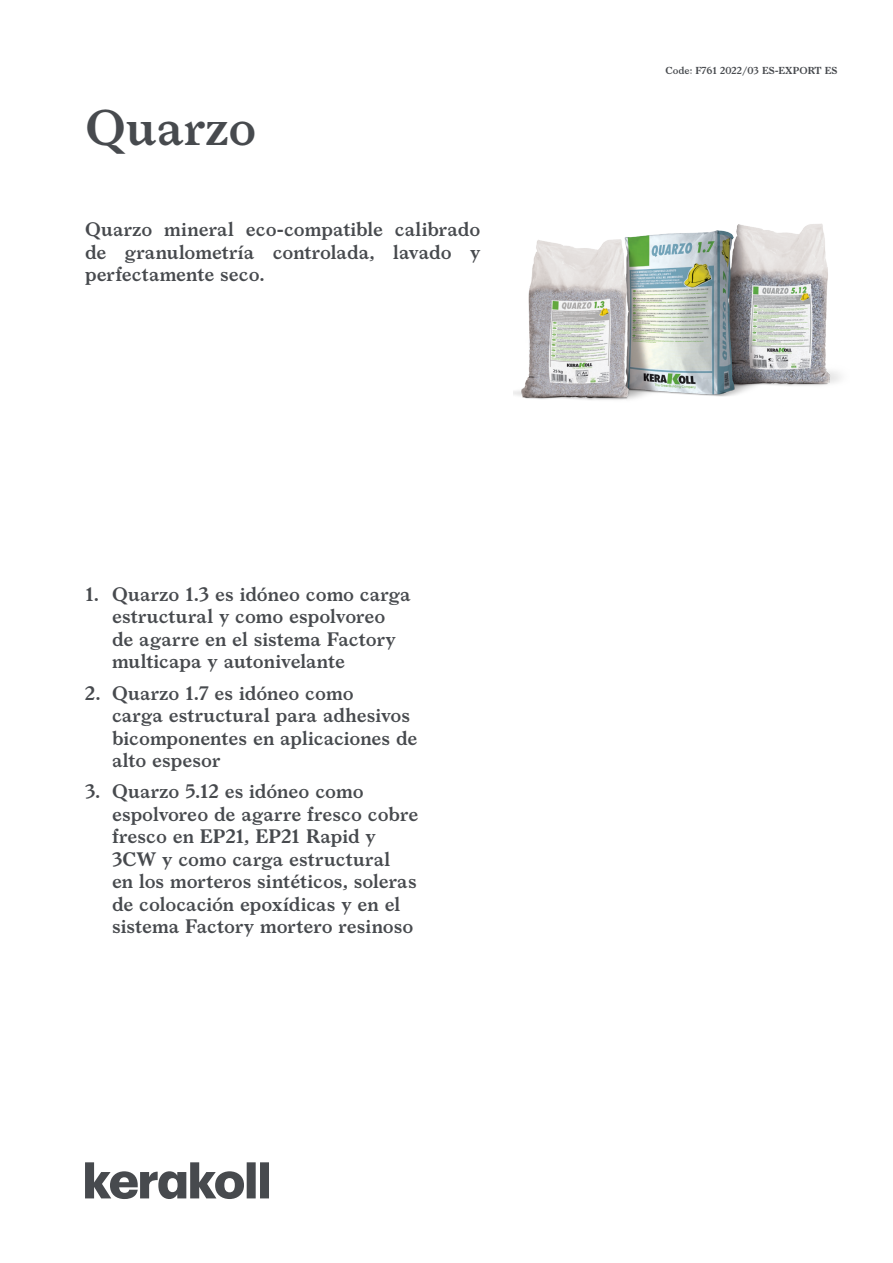
<style>
.page{position:relative;width:893px;height:1263px;background:#fff}
.page>*{position:absolute;margin:0;border:0;box-sizing:border-box;transform-origin:0 0}
.t1{font:600 48px "Larish Neue";letter-spacing:.005em;color:#474a4e}
.t2{font:600 18.75px/22.5px "Larish Neue";color:#474a4e}
.t3{font:600 9.75px "Larish Neue";color:#474a4e}
</style>
<div class="page">
<svg style="left:85px;top:1162px;width:184px;height:37px"></svg>
<img style="left:513px;top:223px;width:328px;height:177px">
<h1 class="t1" style="left:85px;top:91px;width:173px">Quarzo</h1>
<p class="t2" style="left:85px;top:217px;width:397px;text-align:justify">Quarzo mineral eco-compatible calibrado de granulometría controlada, lavado y perfectamente seco.</p>
<p class="t2" style="left:112px;top:581px;width:300px;text-indent:-27px">1. Quarzo 1.3 es idóneo como carga estructural y como espolvoreo de agarre en el sistema Factory multicapa y autonivelante</p>
<p class="t2" style="left:112px;top:680px;width:307px;text-indent:-27px">2. Quarzo 1.7 es idóneo como<br>carga estructural para adhesivos bicomponentes en aplicaciones de alto espesor</p>
<p class="t2" style="left:112px;top:778px;width:308px;text-indent:-27px">3. Quarzo 5.12 es idóneo como espolvoreo de agarre fresco cobre fresco en EP21, EP21 Rapid y<br>3CW y como carga estructural<br>en los morteros sintéticos, soleras de colocación epoxídicas y en el sistema Factory mortero resinoso</p>
<p class="t3" style="left:665px;top:63px;width:174px">Code: F761 2022/03 ES-EXPORT ES</p>
</div>
